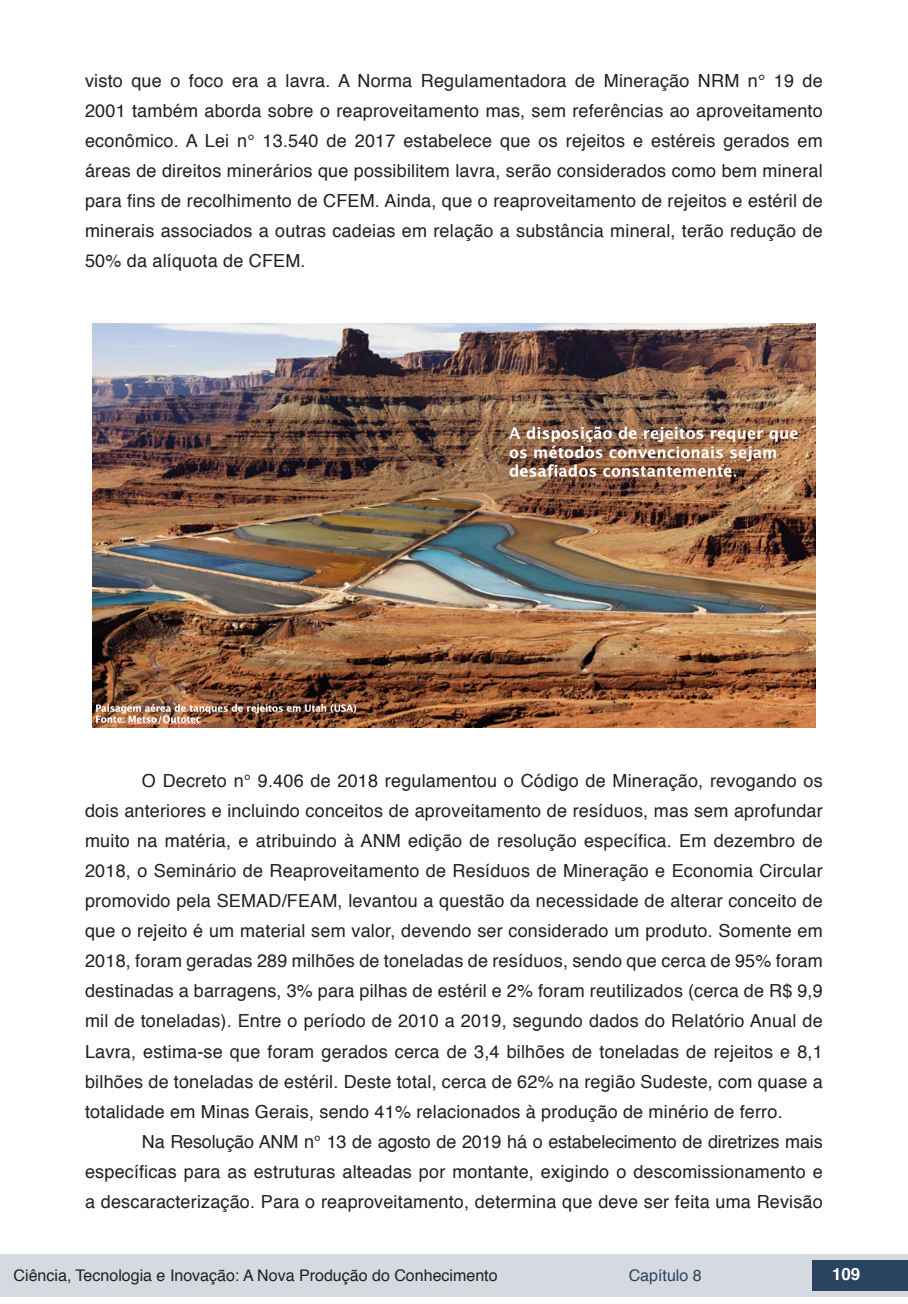
<style>
.page{position:relative;width:908px;height:1304px;background:#fff}
.page>*{position:absolute;margin:0;border:0;box-sizing:border-box;transform-origin:0 0}
.txt{font:18px/30px "Helvetica";letter-spacing:.01em;color:#231f20;text-align:justify}
.t1{font:700 16.8px "Helvetica";color:#fff}
.t2{font:16px "Helvetica";color:#231f20}
.t3{font:16px "Helvetica";color:#2a435e}
</style>
<div class="page">
<div style="left:0;top:1254px;width:906px;height:43px;background:#d4dadf"></div>
<div style="left:812px;top:1261px;width:95px;height:30px;background:#2a435e"></div>
<img style="left:92px;top:324px;width:723px;height:403px">
<p class="txt" style="left:85px;top:66px;width:738px">visto que o foco era a lavra. A Norma Regulamentadora de Mineração NRM n° 19 de 2001 também aborda sobre o reaproveitamento mas, sem referências ao aproveitamento econômico. A Lei n° 13.540 de 2017 estabelece que os rejeitos e estéreis gerados em áreas de direitos minerários que possibilitem lavra, serão considerados como bem mineral para fins de recolhimento de CFEM. Ainda, que o reaproveitamento de rejeitos e estéril de minerais associados a outras cadeias em relação a substância mineral, terão redução de 50% da alíquota de CFEM.</p>
<p class="txt" style="left:85px;top:767px;width:738px;text-indent:57px">O Decreto n° 9.406 de 2018 regulamentou o Código de Mineração, revogando os dois anteriores e incluindo conceitos de aproveitamento de resíduos, mas sem aprofundar muito na matéria, e atribuindo à ANM edição de resolução específica. Em dezembro de 2018, o Seminário de Reaproveitamento de Resíduos de Mineração e Economia Circular promovido pela SEMAD/FEAM, levantou a questão da necessidade de alterar conceito de que o rejeito é um material sem valor, devendo ser considerado um produto. Somente em 2018, foram geradas 289 milhões de toneladas de resíduos, sendo que cerca de 95% foram destinadas a barragens, 3% para pilhas de estéril e 2% foram reutilizados (cerca de R$ 9,9 mil de toneladas). Entre o período de 2010 a 2019, segundo dados do Relatório Anual de Lavra, estima-se que foram gerados cerca de 3,4 bilhões de toneladas de rejeitos e 8,1 bilhões de toneladas de estéril. Deste total, cerca de 62% na região Sudeste, com quase a totalidade em Minas Gerais, sendo 41% relacionados à produção de minério de ferro.</p>
<p class="txt" style="left:85px;top:1127px;width:738px;text-indent:57px">Na Resolução ANM n° 13 de agosto de 2019 há o estabelecimento de diretrizes mais específicas para as estruturas alteadas por montante, exigindo o descomissionamento e a descaracterização. Para o reaproveitamento, determina que deve ser feita uma Revisão</p>
<p class="t2" style="left:14px;top:1263px;width:485px">Ciência, Tecnologia e Inovação: A Nova Produção do Conhecimento</p>
<p class="t3" style="left:628px;top:1263px;width:74px">Capítulo 8</p>
<p class="t1" style="left:831px;top:1261px;width:30px">109</p>
</div>
